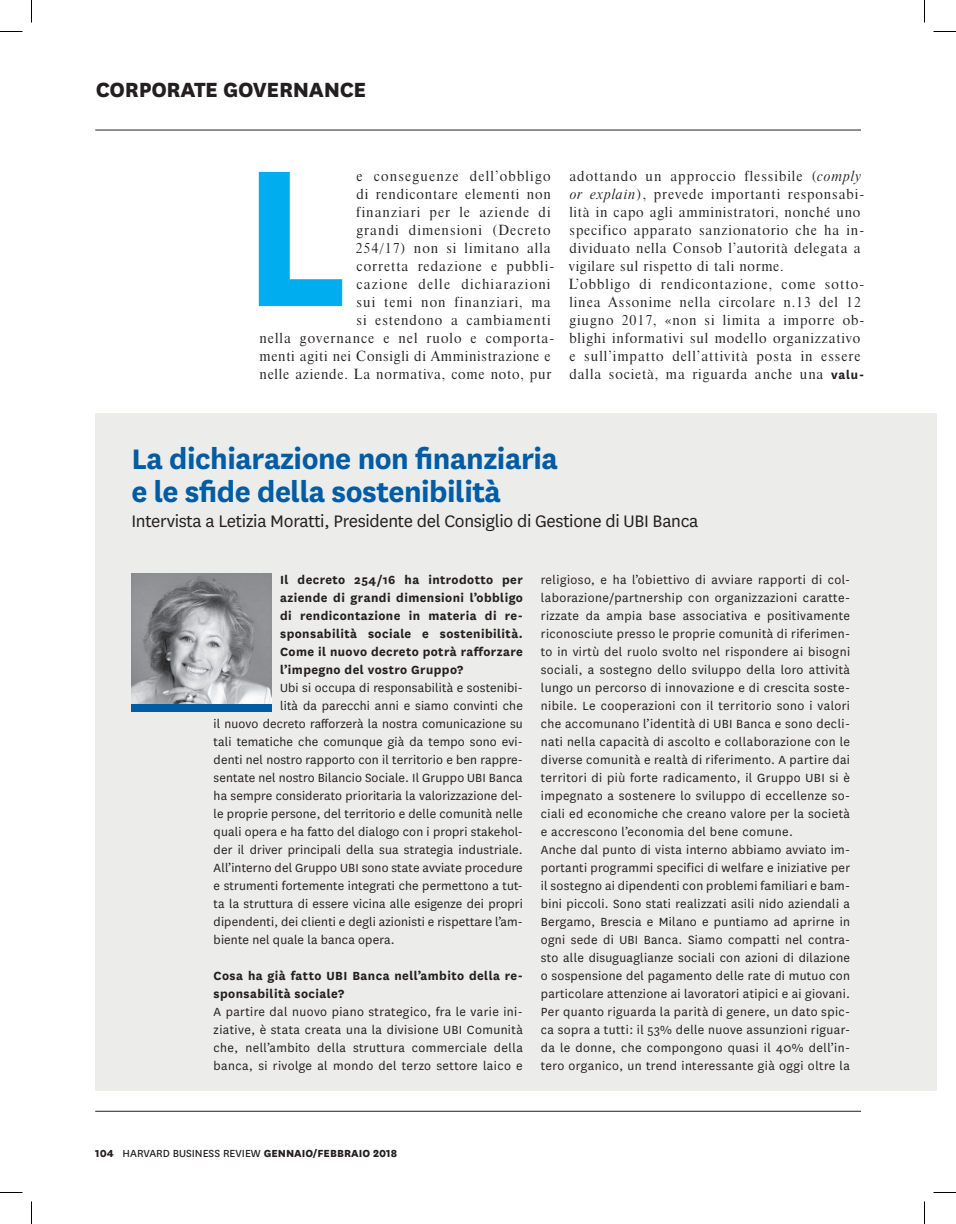
<style>
.page{position:relative;width:956px;height:1224px;background:#fff}
.page>*{position:absolute;margin:0;border:0;box-sizing:border-box;transform-origin:0 0}
.t1{font:700 227.7px "National";color:#00aeef}
.t2{font:700 33px/33px "National";letter-spacing:-.015em;color:#015ca3}
.t3{font:800 24px "National";letter-spacing:-.015em;color:#231f20}
.t4{font:19.5px "National";letter-spacing:-.015em;color:#231f20}
.t5{font:13.8px/18px "National";letter-spacing:.02em;color:#231f20;text-align:justify}
.t6{font:13.8px/18px "Dutch 801 BT Roman Headline";letter-spacing:.065em;color:#231f20;text-align:right}
.t7{font:700 13.8px/18px "National";letter-spacing:.03em;color:#231f20;text-align:justify}
.t8{font:800 12px "National";color:#231f20}
.s1{font-family:"Dutch 801 BT Italic Headline"}
.s2{font-family:"National";font-weight:700}
.s3{font-weight:400}
</style>
<div class="page">
<hr style="left:95px;top:130px;width:766px;height:1px;background:#231f20">
<hr style="left:95px;top:1111px;width:766px;height:1px;background:#231f20">
<div style="left:95px;top:413px;width:842px;height:677px;background:#ececeb"></div>
<img style="left:131px;top:574px;width:141px;height:130px">
<div style="left:131px;top:704px;width:141px;height:7px;background:#015ca3"></div>
<svg style="left:0;top:31px;width:22px;height:1px"></svg>
<svg style="left:933px;top:31px;width:23px;height:1px"></svg>
<svg style="left:0;top:1192px;width:22px;height:1px"></svg>
<svg style="left:933px;top:1192px;width:23px;height:1px"></svg>
<svg style="left:31px;top:0;width:1px;height:22px"></svg>
<svg style="left:31px;top:1201px;width:1px;height:23px"></svg>
<svg style="left:924px;top:0;width:1px;height:22px"></svg>
<svg style="left:924px;top:1201px;width:1px;height:23px"></svg>
<h3 class="t3" style="left:96px;top:72px;width:272px">CORPORATE GOVERNANCE</h3>
<p class="t6" style="left:259px;top:167px;width:296px">e conseguenze dell’obbligo<br>di rendicontare elementi non<br>finanziari per le aziende di<br>grandi dimensioni (Decreto<br>254/17) non si limitano alla<br>corretta redazione e pubbli-<br>cazione delle dichiarazioni<br>sui temi non finanziari, ma<br>si estendono a cambiamenti<br>nella governance e nel ruolo e comporta&shy;menti agiti nei Consigli di Amministrazione e nelle aziende. La normativa, come noto, pur</p>
<p class="t6" style="left:569px;top:167px;width:297px;text-align:left">adottando un approccio flessibile (<span class="s1">comply or explain</span>), prevede importanti responsabi&shy;lità in capo agli amministratori, nonché uno specifico apparato sanzionatorio che ha in&shy;dividuato nella Consob l’autorità delegata a vigilare sul rispetto di tali norme.<br>L’obbligo di rendicontazione, come sotto&shy;linea Assonime nella circolare n.13 del 12 giugno 2017, «non si limita a imporre ob&shy;blighi informativi sul modello organizzativo e sull’impatto dell’attività posta in essere dalla società, ma riguarda anche una <span class="s2">valu-</span></p>
<h1 class="t1" style="left:241px;top:75px;width:109px">L</h1>
<h2 class="t2" style="left:131px;top:440px;width:428px">La dichiarazione non finanziaria e le sfide della sostenibilità</h2>
<h3 class="t4" style="left:131px;top:508px;width:569px">Intervista a Letizia Moratti, Presidente del Consiglio di Gestione di UBI Banca</h3>
<p class="t7" style="left:280px;top:570px;width:244px">Il decreto 254/16 ha introdotto per aziende di grandi dimensioni l’obbligo di rendicontazione in materia di re&shy;sponsabilità sociale e sostenibilità.<br>Come il nuovo decreto potrà rafforzare l’impegno del vostro Gruppo?</p>
<p class="t5" style="left:280px;top:678px;width:244px">Ubi si occupa di responsabilità e sostenibi-</p>
<p class="t5" style="left:280px;top:696px;width:244px">lità da parecchi anni e siamo convinti che</p>
<p class="t5" style="left:214px;top:714px;width:311px">il nuovo decreto rafforzerà la nostra comunicazione su</p>
<p class="t5" style="left:214px;top:732px;width:311px">tali tematiche che comunque già da tempo sono evi-</p>
<p class="t5" style="left:214px;top:750px;width:311px">denti nel nostro rapporto con il territorio e ben rappre-</p>
<p class="t5" style="left:214px;top:768px;width:311px">sentate nel nostro Bilancio Sociale. Il Gruppo UBI Banca</p>
<p class="t5" style="left:214px;top:786px;width:311px">ha sempre considerato prioritaria la valorizzazione del-</p>
<p class="t5" style="left:214px;top:804px;width:311px">le proprie persone, del territorio e delle comunità nelle</p>
<p class="t5" style="left:214px;top:822px;width:311px">quali opera e ha fatto del dialogo con i propri stakehol-</p>
<p class="t5" style="left:214px;top:840px;width:311px">der il driver principali della sua strategia industriale.</p>
<p class="t5" style="left:214px;top:858px;width:311px">All’interno del Gruppo UBI sono state avviate procedure</p>
<p class="t5" style="left:214px;top:876px;width:311px">e strumenti fortemente integrati che permettono a tut-</p>
<p class="t5" style="left:214px;top:894px;width:311px">ta la struttura di essere vicina alle esigenze dei propri</p>
<p class="t5" style="left:214px;top:912px;width:311px">dipendenti, dei clienti e degli azionisti e rispettare l’am-</p>
<p class="t5" style="left:214px;top:930px;width:183px">biente nel quale la banca opera.</p>
<p class="t7" style="left:214px;top:966px;width:311px">Cosa ha già fatto UBI Banca nell’ambito della re&shy;sponsabilità sociale?</p>
<p class="t5" style="left:214px;top:1002px;width:311px">A partire dal nuovo piano strategico, fra le varie ini&shy;ziative, è stata creata una la divisione UBI Comunità che, nell’ambito della struttura commerciale della banca, si rivolge al mondo del terzo settore laico e</p>
<p class="t5" style="left:541px;top:570px;width:311px;text-align:left">religioso, e ha l’obiettivo di avviare rapporti di col&shy;laborazione/partnership con organizzazioni caratte&shy;rizzate da ampia base associativa e positivamente riconosciute presso le proprie comunità di riferimen&shy;to in virtù del ruolo svolto nel rispondere ai bisogni sociali, a sostegno dello sviluppo della loro attività lungo un percorso di innovazione e di crescita soste&shy;nibile. Le cooperazioni con il territorio sono i valori che accomunano l’identità di UBI Banca e sono decli&shy;nati nella capacità di ascolto e collaborazione con le diverse comunità e realtà di riferimento. A partire dai territori di più forte radicamento, il Gruppo UBI si è impegnato a sostenere lo sviluppo di eccellenze so&shy;ciali ed economiche che creano valore per la società e accrescono l’economia del bene comune.<br>Anche dal punto di vista interno abbiamo avviato im&shy;portanti programmi specifici di welfare e iniziative per il sostegno ai dipendenti con problemi familiari e bam&shy;bini piccoli. Sono stati realizzati asili nido aziendali a Bergamo, Brescia e Milano e puntiamo ad aprirne in ogni sede di UBI Banca. Siamo compatti nel contra&shy;sto alle disuguaglianze sociali con azioni di dilazione o sospensione del pagamento delle rate di mutuo con particolare attenzione ai lavoratori atipici e ai giovani.<br>Per quanto riguarda la parità di genere, un dato spic&shy;ca sopra a tutti: il 53% delle nuove assunzioni riguar&shy;da le donne, che compongono quasi il 40% dell’in&shy;tero organico, un trend interessante già oggi oltre la</p>
<p class="t8" style="left:95px;top:1144px;width:303px">104 <span class="s3">HARVARD BUSINESS REVIEW</span> GENNAIO/FEBBRAIO 2018</p>
</div>
